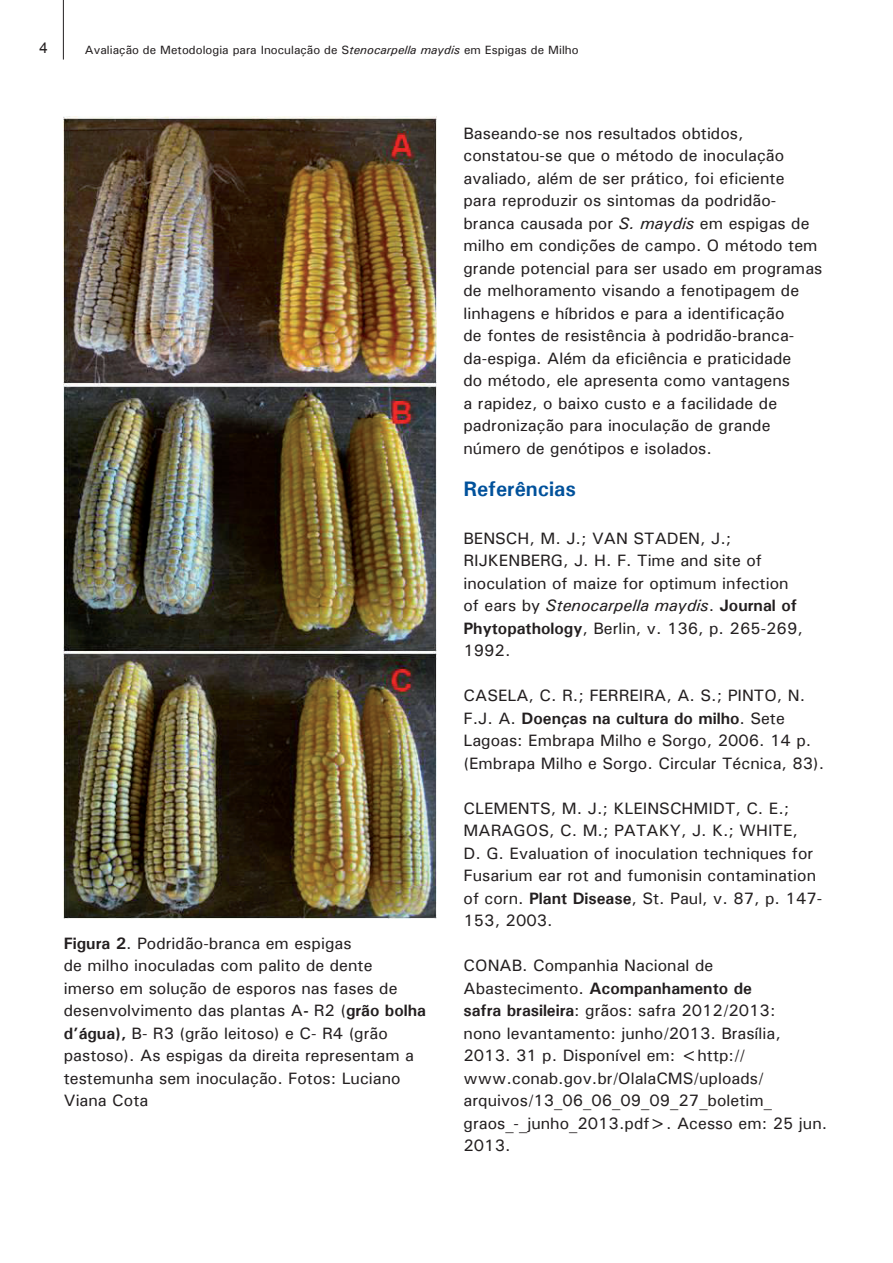
<style>
.page{position:relative;width:893px;height:1263px;background:#fff}
.page>*{position:absolute;margin:0;border:0;box-sizing:border-box;transform-origin:0 0}
.t1{font:700 21px "Univers";color:#01519b}
.t2{font:16.5px/22.5px "Univers";color:#231f20}
.t3{font:15px "Arial";color:#231f20}
.t4{font:12px "Univers";color:#231f20}
.s1{font-style:italic}
.s2{font-weight:700}
</style>
<div class="page">
<hr style="left:63px;top:0;width:1px;height:60px;background:#231f20">
<img style="left:64px;top:116px;width:372px;height:802px">
<p class="t3" style="left:40px;top:38px;width:10px">4</p>
<p class="t4" style="left:85px;top:42px;width:495px">Avaliação de Metodologia para Inoculação de S<span class="s1">tenocarpella maydis</span> em Espigas de Milho</p>
<p class="t2" style="left:64px;top:931px;width:364px"><span class="s2">Figura 2</span>. Podridão-branca em espigas<br>de milho inoculadas com palito de dente imerso em solução de esporos nas fases de desenvolvimento das plantas A<span class="s2">-</span> R2 (<span class="s2">grão bolha d’água),</span> B- R3 (grão leitoso) e C- R4 (grão pastoso). As espigas da direita representam a testemunha sem inoculação. Fotos: Luciano Viana Cota</p>
<p class="t2" style="left:463px;top:121px;width:360px">Baseando-se nos resultados obtidos, constatou-se que o método de inoculação avaliado, além de ser prático, foi eficiente<br>para reproduzir os sintomas da podridão&shy;branca causada por <span class="s1">S. maydis</span> em espigas de milho em condições de campo. O método tem grande potencial para ser usado em programas de melhoramento visando a fenotipagem de linhagens e híbridos e para a identificação<br>de fontes de resistência à podridão-branca&shy;da-espiga. Além da eficiência e praticidade<br>do método, ele apresenta como vantagens<br>a rapidez, o baixo custo e a facilidade de padronização para inoculação de grande número de genótipos e isolados.</p>
<p class="t1" style="left:463px;top:475px;width:114px">Referências</p>
<p class="t2" style="left:463px;top:526px;width:341px">BENSCH, M. J.; VAN STADEN, J.; RIJKENBERG, J. H. F. Time and site of inoculation of maize for optimum infection of ears by <span class="s1">Stenocarpella maydis</span>. <span class="s2">Journal of Phytopathology</span>, Berlin, v. 136, p. 265-269, 1992.</p>
<p class="t2" style="left:463px;top:684px;width:362px">CASELA, C. R.; FERREIRA, A. S.; PINTO, N.<br>F.J. A. <span class="s2">Doenças na cultura do milho</span>. Sete Lagoas: Embrapa Milho e Sorgo, 2006. 14 p. (Embrapa Milho e Sorgo. Circular Técnica, 83).</p>
<p class="t2" style="left:463px;top:796px;width:360px">CLEMENTS, M. J.; KLEINSCHMIDT, C. E.; MARAGOS, C. M.; PATAKY, J. K.; WHITE,<br>D. G. Evaluation of inoculation techniques for Fusarium ear rot and fumonisin contamination of corn. <span class="s2">Plant Disease</span>, St. Paul, v. 87, p. 147- 153, 2003.</p>
<p class="t2" style="left:463px;top:954px;width:365px">CONAB. Companhia Nacional de Abastecimento. <span class="s2">Acompanhamento de<br>safra brasileira</span>: grãos: safra 2012/2013:<br>nono levantamento: junho/2013. Brasília, 2013. 31 p. Disponível em: &lt;http:// www.conab.gov.br/OlalaCMS/uploads/ arquivos/13_06_06_09_09_27_boletim_ graos_-_junho_2013.pdf&gt;. Acesso em: 25 jun.<br>2013.</p>
</div>
